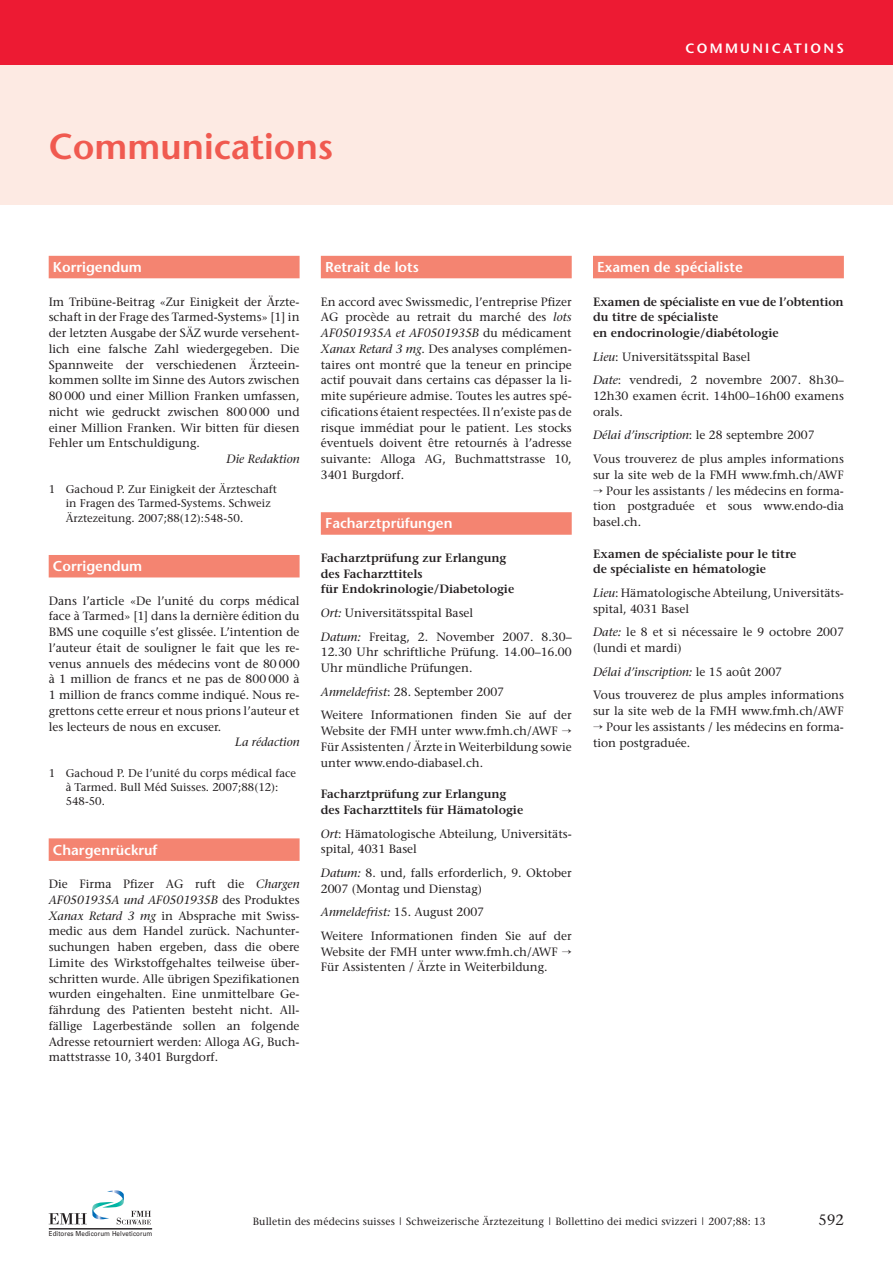
<style>
.page{position:relative;width:893px;height:1263px;background:#fff}
.page>*{position:absolute;margin:0;border:0;box-sizing:border-box;transform-origin:0 0}
.t1{font:600 36px "Stone Sans";color:#f05a50}
.t2{font:15px "Stone Serif";color:#231f20}
.t3{font:600 14.25px "Stone Sans";color:#fff}
.t4{font:600 13.5px "Stone Sans";letter-spacing:.17em;color:#fff}
.t5{font:12px/15.8px "Stone Serif";color:#231f20}
.t6{font:600 12px/15.8px "Stone Serif";color:#231f20}
.t7{font:italic 12px "Stone Serif";color:#231f20}
.t8{font:11.25px/14.2px "Stone Serif";color:#231f20}
.t9{font:10.5px "Stone Serif";letter-spacing:.01em;color:#231f20}
.t10{font:6.9px "Univers";letter-spacing:.015em;color:#231f20;scale:.9 1}
.s1{font-style:italic}
</style>
<div class="page">
<div style="left:0;top:64px;width:893px;height:141px;background:#fdeae3"></div>
<div style="left:49px;top:256px;width:251px;height:22px;background:#f48471"></div>
<div style="left:49px;top:555px;width:251px;height:22px;background:#f48471"></div>
<div style="left:49px;top:838px;width:251px;height:23px;background:#f48471"></div>
<div style="left:321px;top:256px;width:251px;height:22px;background:#f48471"></div>
<div style="left:321px;top:512px;width:251px;height:23px;background:#f48471"></div>
<div style="left:593px;top:256px;width:251px;height:22px;background:#f48471"></div>
<svg style="left:49px;top:1190px;width:102px;height:34px"></svg>
<hr style="left:49px;top:1228px;width:103px;height:1px;background:#231f20">
<div style="left:0;top:0;width:893px;height:64px;background:#ed1a33"></div>
<h1 class="t1" style="left:49px;top:132px;width:286px">Communications</h1>
<p class="t4" style="left:685px;top:42px;width:160px">COMMUNICATIONS</p>
<p class="t3" style="left:53px;top:261px;width:90px">Korrigendum</p>
<p class="t5" style="left:49px;top:295px;width:252px;text-align:justify">Im Tribüne-Beitrag «Zur Einigkeit der Ärzte&shy;schaft in der Frage des Tarmed-Systems» [1] in der letzten Ausgabe der SÄZ wurde versehent&shy;lich eine falsche Zahl wiedergegeben. Die Spannweite der verschiedenen Ärzteein&shy;kommen sollte im Sinne des Autors zwischen 80 000 und einer Million Franken umfassen, nicht wie gedruckt zwischen 800 000 und einer Million Franken. Wir bitten für diesen Fehler um Entschuldigung.</p>
<p class="t7" style="left:226px;top:454px;width:75px">Die Redaktion</p>
<p class="t8" style="left:66px;top:483px;width:213px;text-indent:-17px">1 Gachoud P. Zur Einigkeit der Ärzteschaft in Fragen des Tarmed-Systems. Schweiz<br>Ärztezeitung. 2007;88(12):548-50.</p>
<p class="t3" style="left:53px;top:560px;width:91px">Corrigendum</p>
<p class="t5" style="left:49px;top:594px;width:252px;text-align:justify">Dans l’article «De l’unité du corps médical face à Tarmed» [1] dans la dernière édition du BMS une coquille s’est glissée. L’intention de l’auteur était de souligner le fait que les re&shy;venus annuels des médecins vont de 80 000 à 1 million de francs et ne pas de 800 000 à 1 million de francs comme indiqué. Nous re&shy;grettons cette erreur et nous prions l’auteur et les lecteurs de nous en excuser.</p>
<p class="t7" style="left:235px;top:737px;width:66px">La rédaction</p>
<p class="t8" style="left:66px;top:766px;width:232px;text-indent:-17px">1 Gachoud P. De l’unité du corps médical face à Tarmed. Bull Méd Suisses. 2007;88(12):<br>548-50.</p>
<p class="t3" style="left:53px;top:844px;width:106px">Chargenrückruf</p>
<p class="t5" style="left:49px;top:877px;width:252px;text-align:justify">Die Firma Pfizer AG ruft die <span class="s1">Chargen AF0501935A und AF0501935B</span> des Produktes <span class="s1">Xanax Retard 3 mg</span> in Absprache mit Swiss&shy;medic aus dem Handel zurück. Nachunter&shy;suchungen haben ergeben, dass die obere Limite des Wirkstoffgehaltes teilweise über&shy;schritten wurde. Alle übrigen Spezifikationen wurden eingehalten. Eine unmittelbare Ge&shy;fährdung des Patienten besteht nicht. All&shy;fällige Lagerbestände sollen an folgende Adresse retourniert werden: Alloga AG, Buch&shy;mattstrasse 10, 3401 Burgdorf.</p>
<p class="t3" style="left:325px;top:261px;width:95px">Retrait de lots</p>
<p class="t5" style="left:321px;top:295px;width:252px;text-align:justify">En accord avec Swissmedic, l’entreprise Pfizer AG procède au retrait du marché des <span class="s1">lots AF0501935A et AF0501935B</span> du médicament <span class="s1">Xanax Retard 3 mg</span>. Des analyses complémen&shy;taires ont montré que la teneur en principe actif pouvait dans certains cas dépasser la li&shy;mite supérieure admise. Toutes les autres spé&shy;cifications étaient respectées. Il n’existe pas de risque immédiat pour le patient. Les stocks éventuels doivent être retournés à l’adresse suivante: Alloga AG, Buchmattstrasse 10, 3401 Burgdorf.</p>
<p class="t3" style="left:325px;top:518px;width:129px">Facharztprüfungen</p>
<p class="t6" style="left:321px;top:551px;width:195px">Facharztprüfung zur Erlangung des Facharzttitels<br>für Endokrinologie/Diabetologie</p>
<p class="t5" style="left:321px;top:602px;width:252px;line-height:23.7px"><span class="s1">Ort:</span> Universitätsspital Basel<br><span class="s1">Datum:</span> Freitag, 2. November 2007. 8.30–</p>
<p class="t5" style="left:321px;top:645px;width:252px">12.30 Uhr schriftliche Prüfung. 14.00–16.00<br>Uhr mündliche Prüfungen.</p>
<p class="t5" style="left:321px;top:681px;width:252px;line-height:23.7px"><span class="s1">Anmeldefrist</span>: 28. September 2007<br>Weitere Informationen finden Sie auf der</p>
<p class="t5" style="left:321px;top:724px;width:252px">Website der FMH unter www.fmh.ch/AWF<br>Für Assistenten / Ärzte in Weiterbildung sowie unter www.endo-diabasel.ch.</p>
<p class="t6" style="left:321px;top:787px;width:204px">Facharztprüfung zur Erlangung des Facharzttitels für Hämatologie</p>
<p class="t5" style="left:321px;top:827px;width:252px"><span class="s1">Ort</span>: Hämatologische Abteilung, Universitäts&shy;spital, 4031 Basel</p>
<p class="t5" style="left:321px;top:866px;width:252px"><span class="s1">Datum:</span> 8. und, falls erforderlich, 9. Oktober<br>2007 (Montag und Dienstag)</p>
<p class="t5" style="left:321px;top:901px;width:252px;line-height:23.7px"><span class="s1">Anmeldefrist:</span> 15. August 2007<br>Weitere Informationen finden Sie auf der</p>
<p class="t5" style="left:321px;top:945px;width:238px">Website der FMH unter www.fmh.ch/AWF<br>Für Assistenten / Ärzte in Weiterbildung.</p>
<p class="t3" style="left:597px;top:261px;width:147px">Examen de spécialiste</p>
<p class="t6" style="left:593px;top:295px;width:252px">Examen de spécialiste en vue de l’obtention du titre de spécialiste<br>en endocrinologie/diabétologie</p>
<p class="t5" style="left:593px;top:346px;width:252px;line-height:23.7px"><span class="s1">Lieu</span>: Universitätsspital Basel<br><span class="s1">Date</span>: vendredi, 2 novembre 2007. 8h30–</p>
<p class="t5" style="left:593px;top:389px;width:252px">12h30 examen écrit. 14h00–16h00 examens orals.</p>
<p class="t5" style="left:593px;top:424px;width:252px;line-height:23.7px"><span class="s1">Délai d’inscription</span>: le 28 septembre 2007<br>Vous trouverez de plus amples informations</p>
<p class="t5" style="left:593px;top:468px;width:252px">sur la site web de la FMH www.fmh.ch/AWF</p>
<p class="t5" style="left:606px;top:484px;width:239px">Pour les assistants / les médecins en forma-</p>
<p class="t5" style="left:593px;top:499px;width:252px">tion postgraduée et sous www.endo-dia</p>
<p class="t5" style="left:593px;top:515px;width:50px">basel.ch.</p>
<p class="t6" style="left:593px;top:547px;width:205px">Examen de spécialiste pour le titre de spécialiste en hématologie</p>
<p class="t5" style="left:593px;top:586px;width:252px"><span class="s1">Lieu</span>: Hämatologische Abteilung, Universitäts&shy;spital, 4031 Basel</p>
<p class="t5" style="left:593px;top:625px;width:252px"><span class="s1">Date:</span> le 8 et si nécessaire le 9 octobre 2007 (lundi et mardi)</p>
<p class="t5" style="left:593px;top:661px;width:252px;line-height:23.7px"><span class="s1">Délai d’inscription:</span> le 15 août 2007<br>Vous trouverez de plus amples informations</p>
<p class="t5" style="left:593px;top:704px;width:252px">sur la site web de la FMH www.fmh.ch/AWF</p>
<p class="t5" style="left:606px;top:720px;width:239px">Pour les assistants / les médecins en forma-</p>
<p class="t5" style="left:593px;top:736px;width:99px">tion postgraduée.</p>
<p class="t10" style="left:49px;top:1229px;width:117px">Editores Medicorum Helveticorum</p>
<p class="t9" style="left:253px;top:1217px;width:515px">Bulletin des médecins suisses | Schweizerische Ärztezeitung | Bollettino dei medici svizzeri | 2007;88: 13</p>
<p class="t2" style="left:818px;top:1213px;width:27px">592</p>
</div>
